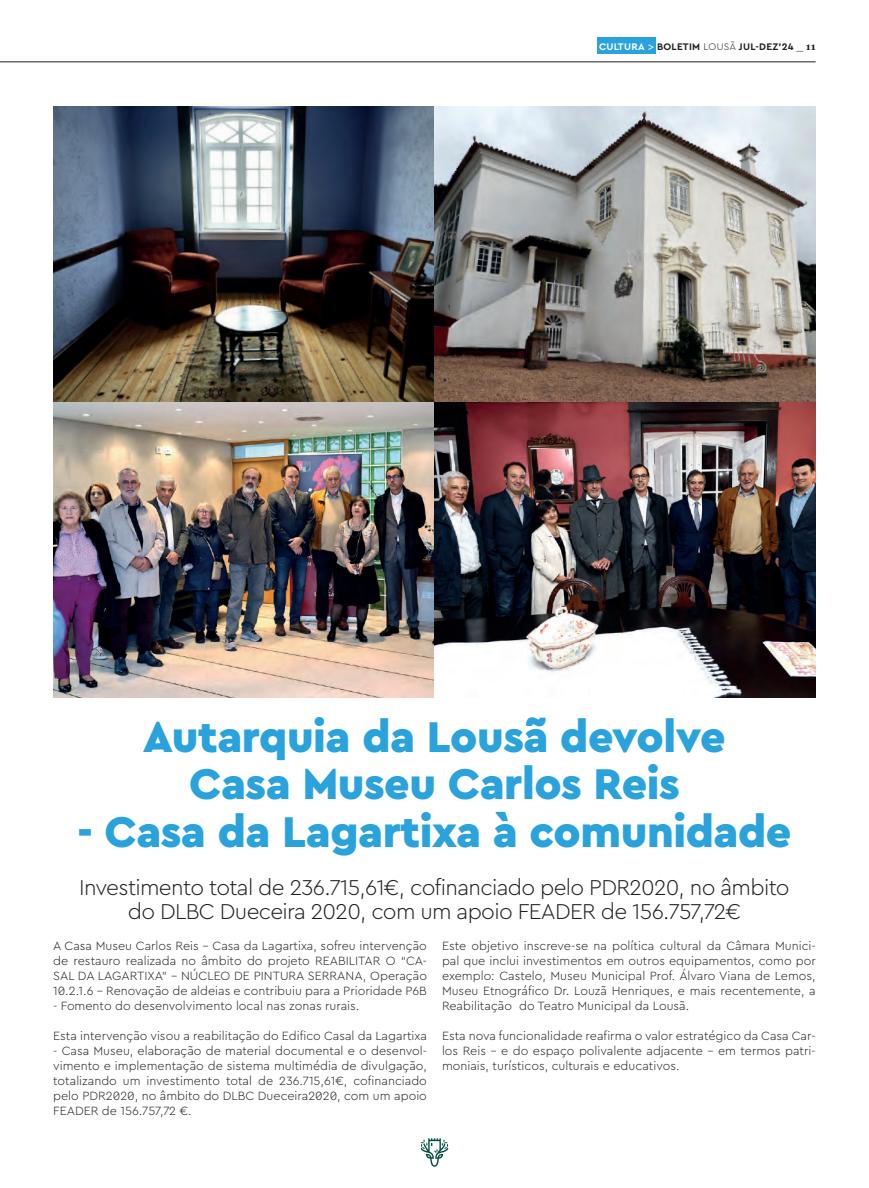
<style>
.page{position:relative;width:869px;height:1188px;background:#fff}
.page>*{position:absolute;margin:0;border:0;box-sizing:border-box;transform-origin:0 0}
.t1{font:900 45px/47.5px "Cera Pro";letter-spacing:-.01em;color:#2aa2db;text-align:center}
.t2{font:300 22.5px/23.8px "Cera Pro";letter-spacing:-.03em;color:#231f20;text-align:center}
.t3{font:300 12.5px/15px "Cera Pro";color:#231f20;text-align:justify}
.t4{font:700 10px "Cera Pro";letter-spacing:.025em;color:#231f20}
.s1{color:#fff}
.s2{font-family:"Georgia";color:#fff}
.s3{font-weight:300}
.s4{font-family:"Georgia"}
</style>
<div class="page">
<div style="left:596px;top:37px;width:59px;height:16px;background:#2aa2db"></div>
<svg style="left:420px;top:1138px;width:28px;height:28px"></svg>
<hr style="left:0;top:62px;width:815px;height:1px;background:#231f20">
<img style="left:53px;top:106px;width:762px;height:591px">
<p class="t4" style="left:598px;top:39px;width:218px"><span class="s1">CULTURA</span> <span class="s2">&gt;</span> BOLETIM <span class="s3">LOUSÃ</span> JUL-DEZ’24 <span class="s4">_ 11</span></p>
<h1 class="t1" style="left:143px;top:711px;width:584px">Autarquia da Lousã devolve<br>Casa Museu Carlos Reis</h1>
<h1 class="t1" style="left:77px;top:806px;width:715px">- Casa da Lagartixa à comunidade</h1>
<h2 class="t2" style="left:79px;top:874px;width:711px">Investimento total de 236.715,61€, cofinanciado pelo PDR2020, no âmbito do DLBC Dueceira 2020, com um apoio FEADER de 156.757,72€</h2>
<p class="t3" style="left:53px;top:937px;width:375px">A Casa Museu Carlos Reis - Casa da Lagartixa, sofreu intervenção de restauro realizada no âmbito do projeto REABILITAR O “CA-SAL DA LAGARTIXA” – NÚCLEO DE PINTURA SERRANA, Operação 10.2.1.6 - Renovação de aldeias e contribuiu para a Prioridade P6B</p>
<p class="t3" style="left:53px;top:997px;width:307px">- Fomento do desenvolvimento local nas zonas rurais.</p>
<p class="t3" style="left:53px;top:1027px;width:375px">Esta intervenção visou a reabilitação do Edifico Casal da Lagartixa</p>
<p class="t3" style="left:53px;top:1042px;width:375px">- Casa Museu, elaboração de material documental e o desenvol&shy;vimento e implementação de sistema multimédia de divulgação, totalizando um investimento total de 236.715,61€, cofinanciado pelo PDR2020, no âmbito do DLBC Dueceira2020, com um apoio FEADER de 156.757,72 €.</p>
<p class="t3" style="left:442px;top:937px;width:375px">Este objetivo inscreve-se na política cultural da Câmara Munici&shy;pal que inclui investimentos em outros equipamentos, como por exemplo: Castelo, Museu Municipal Prof. Álvaro Viana de Lemos, Museu Etnográfico Dr. Louzã Henriques, e mais recentemente, a Reabilitação do Teatro Municipal da Lousã.</p>
<p class="t3" style="left:442px;top:1027px;width:375px">Esta nova funcionalidade reafirma o valor estratégico da Casa Car&shy;los Reis – e do espaço polivalente adjacente – em termos patri&shy;moniais, turísticos, culturais e educativos.</p>
</div>
